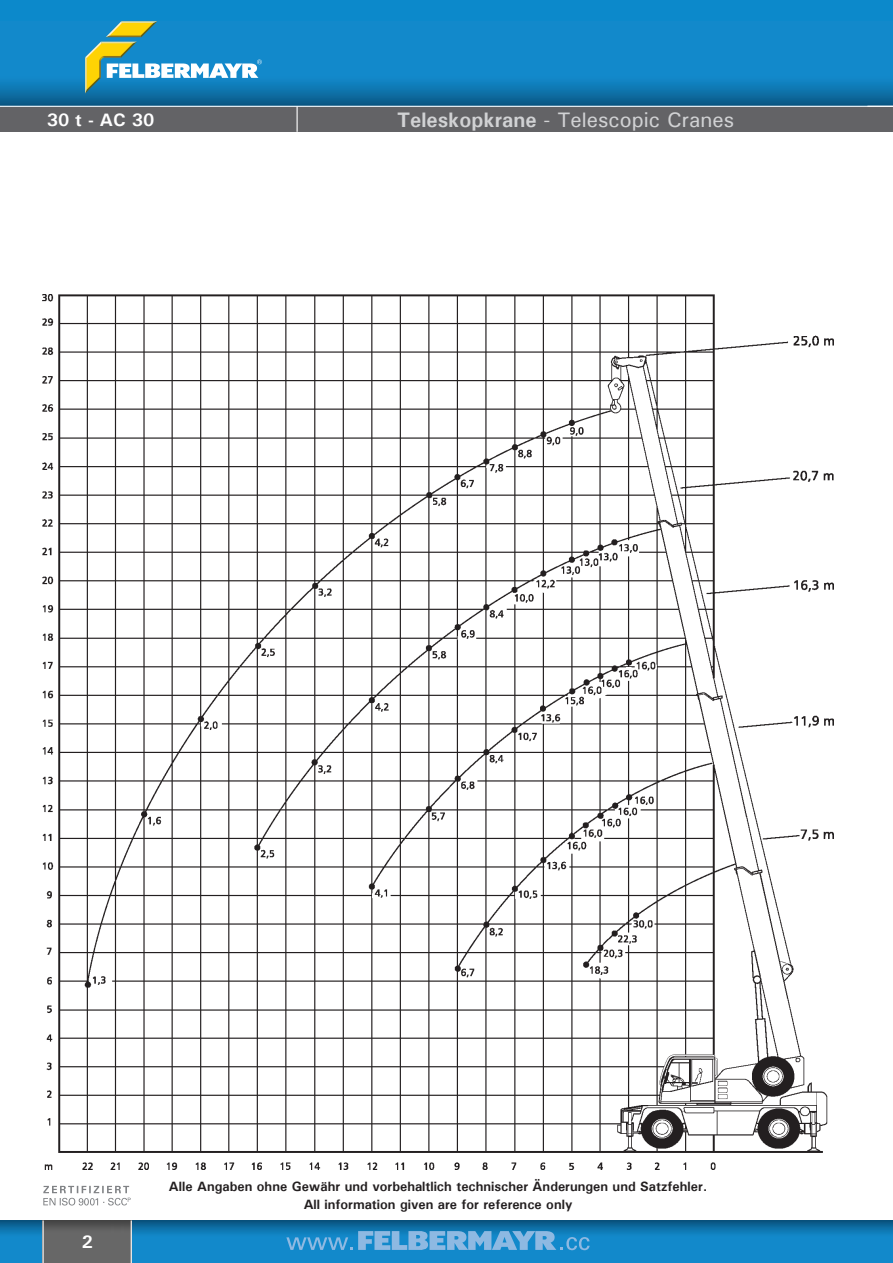
<style>
.page{position:relative;width:893px;height:1263px;background:#fff}
.page>*{position:absolute;margin:0;border:0;box-sizing:border-box;transform-origin:0 0}
.t1{font:500 21px "Univers";color:#d1d2d4}
.t2{font:700 18px "Univers";color:#fff}
.t3{font:700 13.5px/18px "Univers";color:#231f20;text-align:center}
.s1{font-weight:700}
</style>
<div class="page">
<div style="left:0;top:106px;width:893px;height:26px;background:#636366"></div>
<div style="left:0;top:0;width:893px;height:106px;background:#1289cb"></div>
<div style="left:0;top:74px;width:893px;height:32px;background:linear-gradient(to bottom,#138fd4,#0a5987)"></div>
<div style="left:0;top:0;width:893px;height:21px;background:#0c89cb"></div>
<svg style="left:85px;top:21px;width:177px;height:73px"></svg>
<div style="left:0;top:1220px;width:893px;height:43px;background:#1289cb"></div>
<svg style="left:0;top:1220px;width:867px;height:17px"></svg>
<hr style="left:0;top:106px;width:893px;height:1px;background:#fff">
<svg style="left:297px;top:106px;width:1px;height:26px"></svg>
<img style="left:44px;top:1220px;width:87px;height:43px">
<hr style="left:43px;top:1220px;width:1px;height:43px;background:#fff">
<hr style="left:131px;top:1220px;width:1px;height:43px;background:#fff">
<svg style="left:43px;top:1186px;width:88px;height:19px"></svg>
<svg style="left:286px;top:1231px;width:304px;height:19px"></svg>
<svg style="left:867px;top:1220px;width:26px;height:14px"></svg>
<div style="left:867px;top:74px;width:26px;height:32px;background:linear-gradient(to bottom,#138fd4,#0a5987)"></div>
<img style="left:43px;top:295px;width:790px;height:874px">
<h2 class="t2" style="left:47px;top:108px;width:109px">30 t - AC 30</h2>
<h1 class="t1" style="left:397px;top:106px;width:339px"><span class="s1">Teleskopkrane</span> - Telescopic Cranes</h1>
<h2 class="t2" style="left:82px;top:1230px;width:13px">2</h2>
<p class="t3" style="left:169px;top:1177px;width:540px">Alle Angaben ohne Gewähr und vorbehaltlich technischer Änderungen und Satzfehler.<br>All information given are for reference only</p>
</div>
